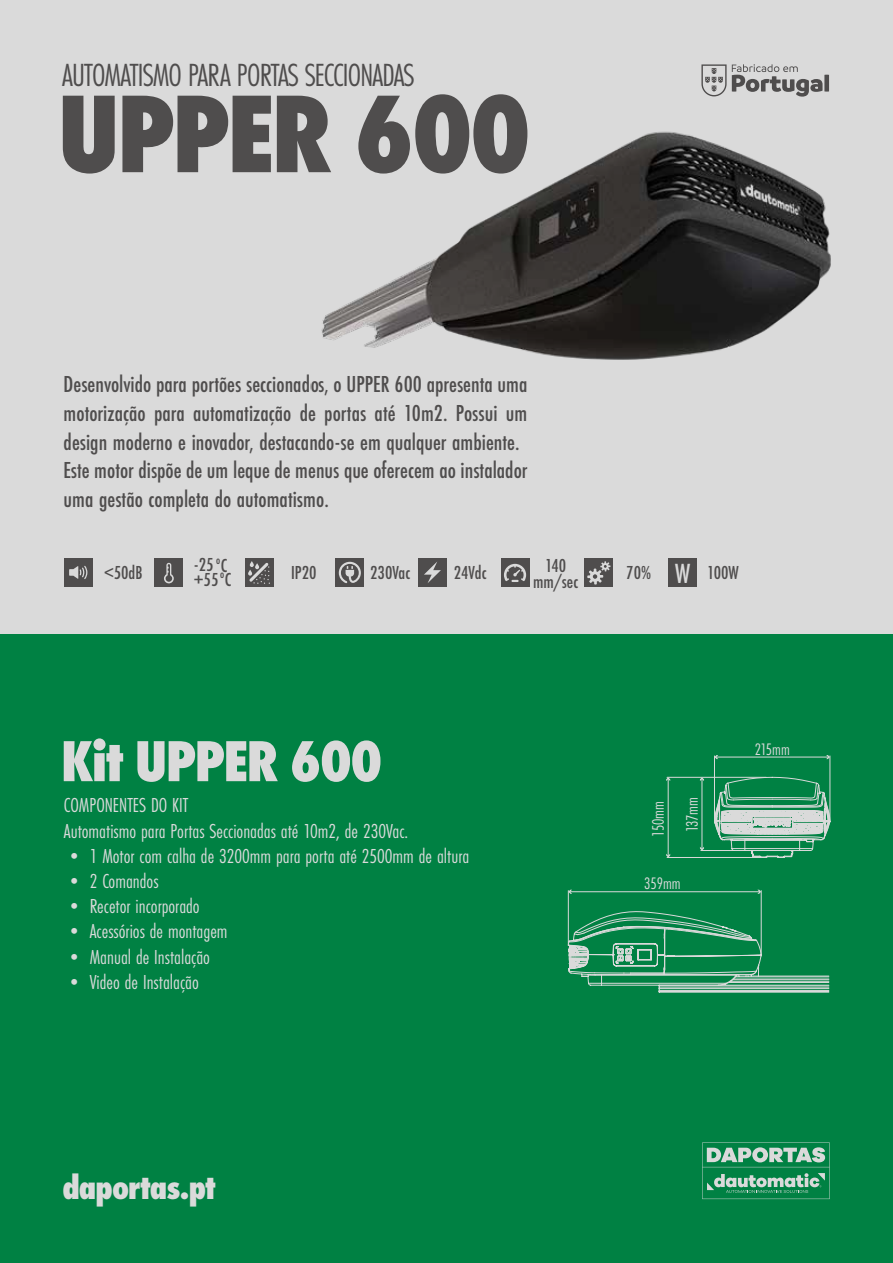
<style>
.page{position:relative;width:893px;height:1263px;background:#fff}
.page>*{position:absolute;margin:0;border:0;box-sizing:border-box;transform-origin:0 0}
.t1{font:800 114.75px "Futura PT Cond";letter-spacing:-.025em;color:#4f4d4d}
.t2{font:800 60px "Futura PT Cond";letter-spacing:-.025em;color:#dadada}
.t3{font:800 35.1px "Futura PT Cond";letter-spacing:-.025em;color:#dadada}
.t4{font:33.3px "Futura PT Cond";letter-spacing:-.025em;color:#4f4d4d}
.t5{font:500 24px/28.8px "Futura PT Cond";color:#4f4d4d}
.t6{font:21px/25.2px "Futura PT Cond";color:#dadada}
.t7{font:500 19.5px/15.6px "Futura PT Cond";color:#4f4d4d;text-align:center}
.t8{font:17.25px/34px "Futura PT Cond";color:#dadada}
.s1{font-size:28.8px;color:#dadada}
</style>
<div class="page">
<div style="left:0;top:0;width:893px;height:732px;background:#dadada"></div>
<div style="left:0;top:635px;width:893px;height:628px;background:#008143"></div>
<svg style="left:701px;top:64px;width:128px;height:33px"></svg>
<div style="left:336px;top:558px;width:28px;height:29px;background:#4f4d4d"></div>
<svg style="left:339px;top:562px;width:22px;height:21px"></svg>
<div style="left:245px;top:558px;width:29px;height:29px;background:#4f4d4d"></div>
<div style="left:155px;top:558px;width:28px;height:29px;background:#4f4d4d"></div>
<div style="left:64px;top:558px;width:29px;height:29px;background:#4f4d4d"></div>
<div style="left:418px;top:558px;width:29px;height:29px;background:#4f4d4d"></div>
<svg style="left:424px;top:562px;width:17px;height:21px"></svg>
<div style="left:501px;top:559px;width:28px;height:28px;background:#4f4d4d"></div>
<svg style="left:504px;top:564px;width:22px;height:18px"></svg>
<div style="left:585px;top:559px;width:28px;height:28px;background:#4f4d4d"></div>
<svg style="left:587px;top:561px;width:23px;height:23px"></svg>
<svg style="left:702px;top:1142px;width:128px;height:57px"></svg>
<svg style="left:69px;top:566px;width:18px;height:13px"></svg>
<svg style="left:164px;top:563px;width:10px;height:20px"></svg>
<svg style="left:248px;top:561px;width:22px;height:23px"></svg>
<img style="left:321px;top:131px;width:510px;height:229px">
<hr style="left:830px;top:756px;width:1px;height:64px;background:#dadada">
<hr style="left:714px;top:756px;width:1px;height:64px;background:#dadada">
<hr style="left:716px;top:757px;width:113px;height:1px;background:#dadada">
<svg style="left:826px;top:755px;width:4px;height:4px"></svg>
<svg style="left:714px;top:755px;width:4px;height:4px"></svg>
<hr style="left:667px;top:777px;width:99px;height:1px;background:#dadada">
<hr style="left:667px;top:857px;width:95px;height:1px;background:#dadada">
<hr style="left:701px;top:850px;width:33px;height:1px;background:#dadada">
<hr style="left:668px;top:779px;width:1px;height:77px;background:#dadada">
<svg style="left:666px;top:777px;width:4px;height:4px"></svg>
<hr style="left:702px;top:779px;width:1px;height:70px;background:#dadada">
<svg style="left:700px;top:777px;width:4px;height:4px"></svg>
<svg style="left:700px;top:847px;width:4px;height:3px"></svg>
<hr style="left:761px;top:890px;width:1px;height:65px;background:#dadada">
<hr style="left:568px;top:890px;width:1px;height:55px;background:#dadada">
<hr style="left:570px;top:891px;width:190px;height:1px;background:#dadada">
<svg style="left:757px;top:890px;width:4px;height:4px"></svg>
<svg style="left:568px;top:890px;width:4px;height:4px"></svg>
<svg style="left:568px;top:911px;width:261px;height:81px"></svg>
<svg style="left:714px;top:777px;width:116px;height:81px"></svg>
<div style="left:668px;top:558px;width:29px;height:29px;background:#4f4d4d"></div>
<h3 class="t4" style="left:62px;top:56px;width:354px">AUTOMATISMO PARA PORTAS SECCIONADAS</h3>
<h1 class="t1" style="left:57px;top:66px;width:475px">UPPER 600</h1>
<p class="t5" style="left:64px;top:369px;width:465px">Desenvolvido para portões seccionados, o UPPER 600 apresenta uma motorização para automatização de portas até 10m2. Possui um design moderno e inovador, destacando-se em qualquer ambiente.<br>Este motor dispõe de um leque de menus que oferecem ao instalador uma gestão completa do automatismo.</p>
<p class="t7" style="left:194px;top:557px;width:39px;text-align:left">-25 <sup>o</sup> C +55<sup>o</sup>C</p>
<p class="t7" style="left:104px;top:564px;width:40px">&lt;50dB</p>
<p class="t7" style="left:291px;top:564px;width:27px">IP20</p>
<p class="t7" style="left:370px;top:564px;width:42px">230Vac</p>
<p class="t7" style="left:454px;top:564px;width:35px">24Vdc</p>
<p class="t7" style="left:533px;top:558px;width:47px">140 mm/sec</p>
<p class="t7" style="left:626px;top:564px;width:26px">70%</p>
<p class="t7" style="left:675px;top:565px;width:65px"><span class="s1">W</span> 100W</p>
<h2 class="t2" style="left:61px;top:726px;width:323px">Kit UPPER 600</h2>
<p class="t6" style="left:64px;top:793px;width:346px">COMPONENTES DO KIT<br>Automatismo para Portas Seccionadas até 10m2, de 230Vac.</p>
<p class="t6" style="left:64px;top:843px;width:407px">• 1 Motor com calha de 3200mm para porta até 2500mm de altura</p>
<p class="t6" style="left:64px;top:868px;width:96px">• 2 Comandos</p>
<p class="t6" style="left:64px;top:894px;width:137px">• Recetor incorporado</p>
<p class="t6" style="left:64px;top:919px;width:165px">• Acessórios de montagem</p>
<p class="t6" style="left:64px;top:944px;width:148px">• Manual de Instalação</p>
<p class="t6" style="left:64px;top:969px;width:136px">• Video de Instalação</p>
<p class="t8" style="left:641px;top:837px;width:41px;rotate:-90deg">150mm<br>137mm</p>
<p class="t8" style="left:644px;top:866px;width:38px">359mm</p>
<p class="t8" style="left:755px;top:732px;width:37px">215mm</p>
<h3 class="t3" style="left:62px;top:1166px;width:155px">daportas.pt</h3>
</div>
